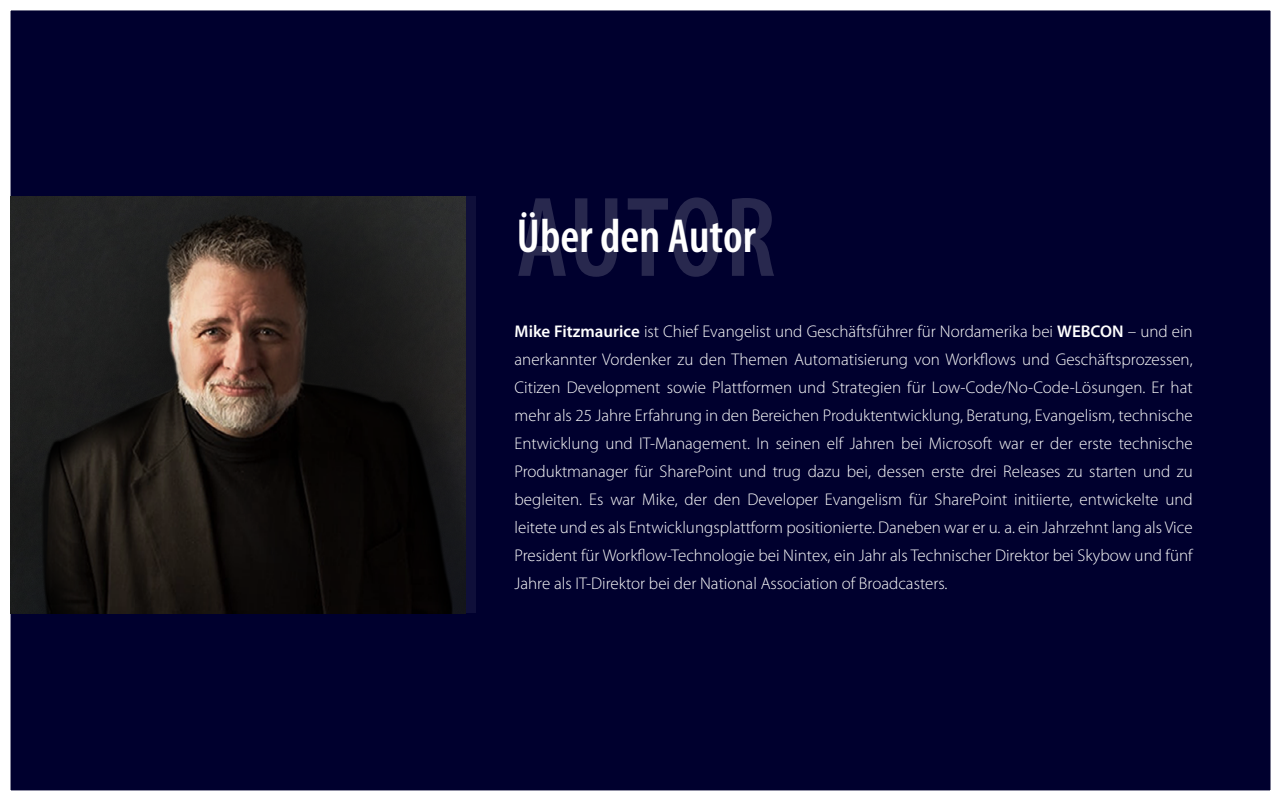
<style>
.page{position:relative;width:1280px;height:800px;background:#fff}
.page>*{position:absolute;margin:0;border:0;box-sizing:border-box;transform-origin:0 0}
.t1{font:600 condensed 115px "Myriad Pro";letter-spacing:.01em;color:#fff}
.t2{font:600 condensed 48px "Myriad Pro";color:#fff}
.t3{font:300 17px/28px "Myriad Pro";color:#fff;text-align:justify}
.s1{font-weight:600}
</style>
<div class="page">
<div style="left:6px;top:5px;width:1270px;height:790px;background:#00002e"></div>
<div style="left:1px;top:0;width:1279px;height:800px;border:10px solid #fff"></div>
<svg style="left:1px;top:196px;width:475px;height:417px"></svg>
<img style="left:11px;top:196px;width:454px;height:417px">
<h1 class="t1" style="left:517px;top:167px;width:261px">AUTOR</h1>
<h2 class="t2" style="left:517px;top:206px;width:240px">Über den Autor</h2>
<p class="t3" style="left:515px;top:317px;width:680px"><span class="s1">Mike Fitzmaurice</span> ist Chief Evangelist und Geschäftsführer für Nordamerika bei <span class="s1">WEBCON</span> – und ein anerkannter Vordenker zu den Themen Automatisierung von Workflows und Geschäftsprozessen, Citizen Development sowie Plattformen und Strategien für Low-Code/No-Code-Lösungen. Er hat mehr als 25 Jahre Erfahrung in den Bereichen Produktentwicklung, Beratung, Evangelism, technische Entwicklung und IT-Management. In seinen elf Jahren bei Microsoft war er der erste technische Produktmanager für SharePoint und trug dazu bei, dessen erste drei Releases zu starten und zu begleiten. Es war Mike, der den Developer Evangelism für SharePoint initiierte, entwickelte und leitete und es als Entwicklungsplattform positionierte. Daneben war er u. a. ein Jahrzehnt lang als Vice President für Workflow-Technologie bei Nintex, ein Jahr als Technischer Direktor bei Skybow und fünf Jahre als IT-Direktor bei der National Association of Broadcasters.</p>
</div>
